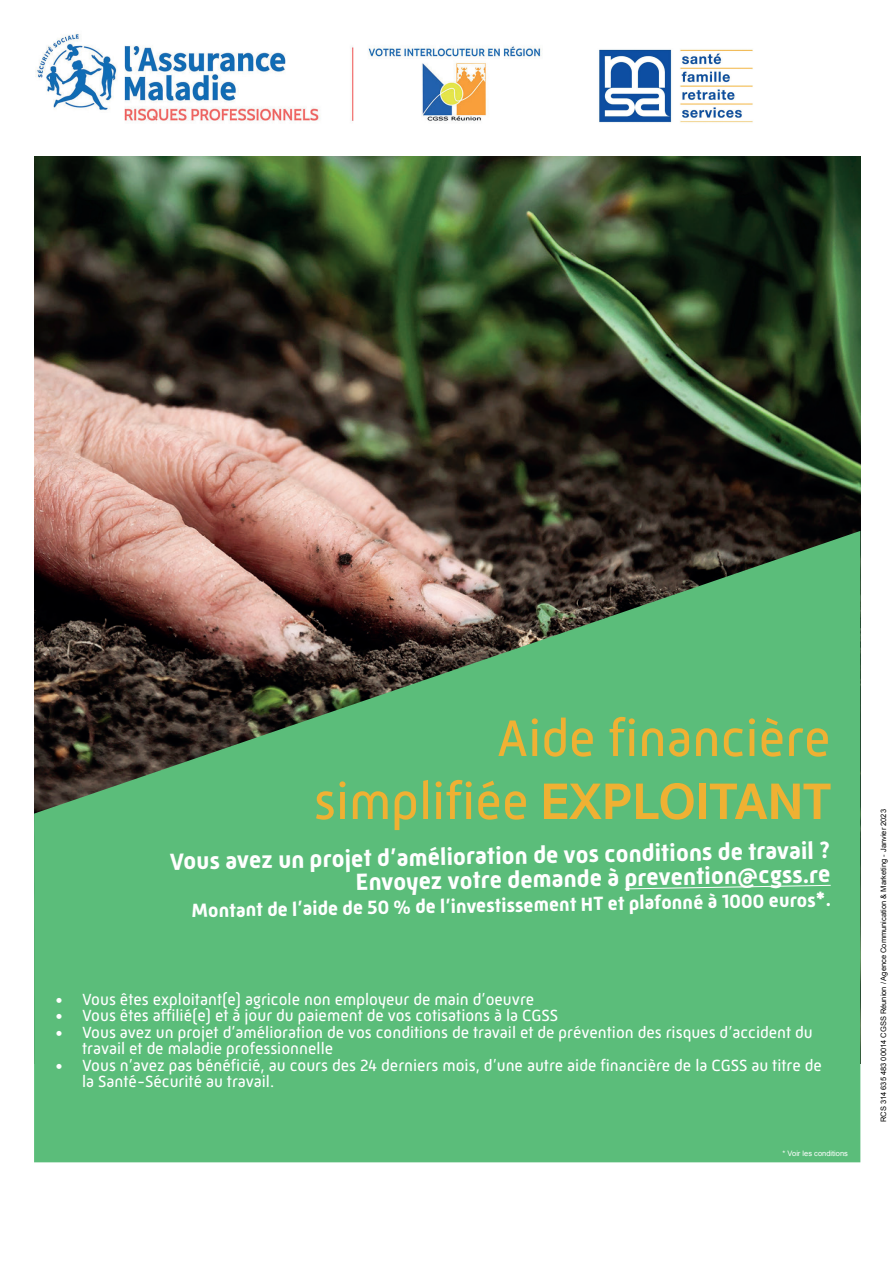
<style>
.page{position:relative;width:893px;height:1263px;background:#fff}
.page>*{position:absolute;margin:0;border:0;box-sizing:border-box;transform-origin:0 0}
.t1{font:52.5px/63px "Mic 32 New";color:#efb133;text-align:right}
.t2{font:700 24px/24px "Mic 32 New";color:#fff;text-align:right}
.t3{font:700 19.5px "Mic 32 New";color:#fff}
.t4{font:16.5px/16.5px "Mic 32 New";color:#fff}
.t5{font:7.5px "Arial";color:#000001}
.t6{font:7.5px "Arial";color:#fff}
.s1{font-family:"Sukhumvit Set";font-weight:700}
</style>
<div class="page">
<img style="left:34px;top:157px;width:826px;height:374px">
<svg style="left:34px;top:531px;width:826px;height:631px;background:#5ba26d"></svg>
<svg style="left:624px;top:885px;width:207px;height:4px"></svg>
<img style="left:35px;top:33px;width:506px;height:88px">
<img style="left:599px;top:49px;width:154px;height:74px">
<h1 class="t1" style="left:314px;top:706px;width:518px">Aide financière simplifiée <span class="s1">EXPLOITANT</span></h1>
<h2 class="t2" style="left:170px;top:849px;width:662px;rotate:-1deg">Vous avez un projet d’amélioration de vos conditions de travail ?<br>Envoyez votre demande à prevention@cgss.re</h2>
<p class="t3" style="left:192px;top:899px;width:641px;rotate:-1deg">Montant de l’aide de 50 % de l’investissement HT et plafonné à 1000 euros*.</p>
<p class="t4" style="left:55px;top:991px;width:481px">• Vous êtes exploitant(e) agricole non employeur de main d’oeuvre</p>
<p class="t4" style="left:55px;top:1007px;width:504px">• Vous êtes affilié(e) et à jour du paiement de vos cotisations à la CGSS</p>
<p class="t4" style="left:82px;top:1024px;width:732px;text-indent:-27px">• Vous avez un projet d’amélioration de vos conditions de travail et de prévention des risques d’accident du travail et de maladie professionnelle</p>
<p class="t4" style="left:82px;top:1057px;width:741px;text-indent:-27px">• Vous n’avez pas bénéficié, au cours des 24 derniers mois, d’une autre aide financière de la CGSS au titre de la Santé-Sécurité au travail.</p>
<p class="t6" style="left:782px;top:1148px;width:67px">* Voir les conditions</p>
<p class="t5" style="left:879px;top:1122px;width:315px;rotate:-90deg">RCS 314 635 483 00014 CGSS Réunion / Agence Communication &amp; Marketing - Janvier 2023</p>
</div>
